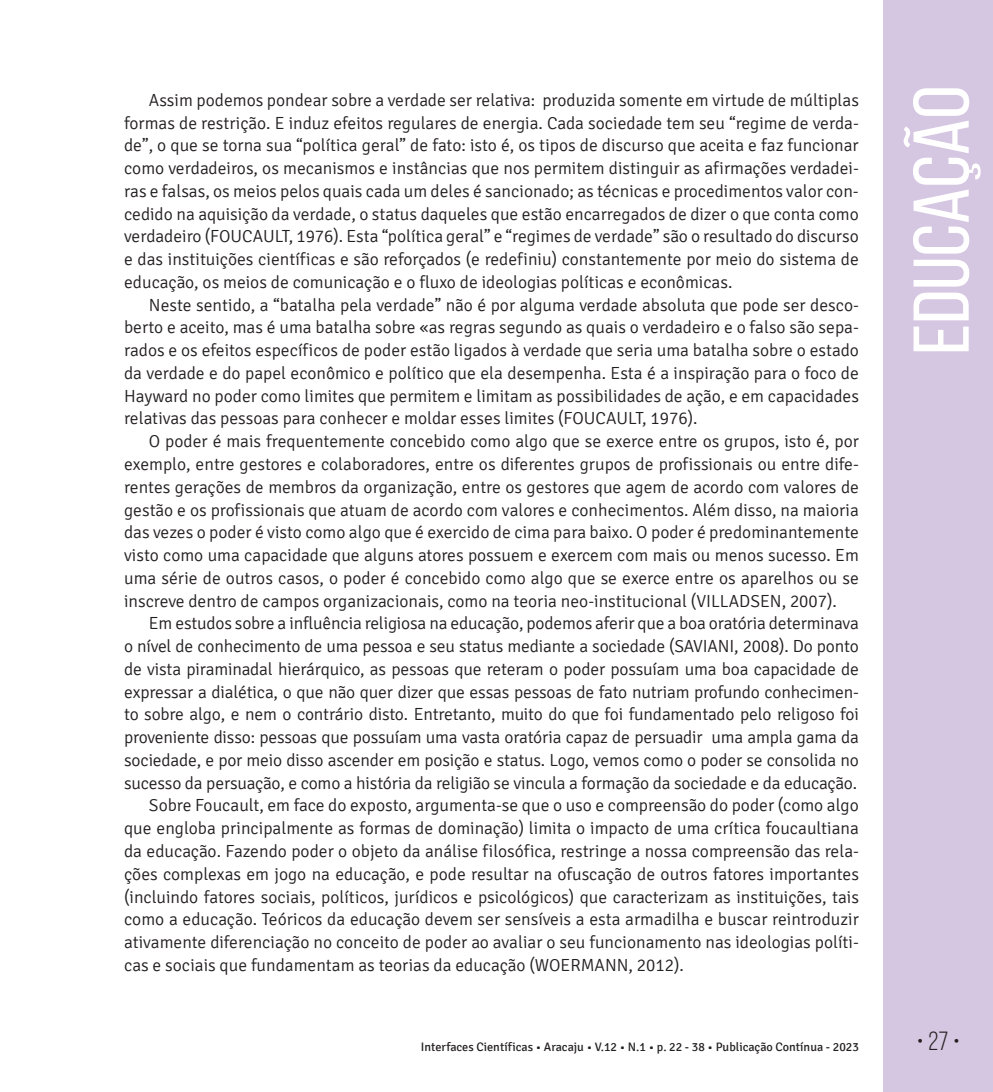
<style>
.page{position:relative;width:993px;height:1092px;background:#fff}
.page>*{position:absolute;margin:0;border:0;box-sizing:border-box;transform-origin:0 0}
.t1{font:78.75px "Bebas Neue";color:#fff;scale:1.09 1}
.t2{font:26.25px "Bebas Neue";color:#231f20}
.t3{font:300 17.5px/22.8px "Signika";letter-spacing:-.01em;color:#231f20;text-align:justify}
.t4{font:12.25px "Signika";color:#231f20}
</style>
<div class="page">
<div style="left:883px;top:0;width:109px;height:1091px;background:#d5c6e1"></div>
<p class="t3" style="left:124px;top:89px;width:736px;text-indent:25px">Assim podemos pondear sobre a verdade ser relativa: produzida somente em virtude de múltiplas formas de restrição. E induz efeitos regulares de energia. Cada sociedade tem seu “regime de verda&shy;de”, o que se torna sua “política geral” de fato: isto é, os tipos de discurso que aceita e faz funcionar como verdadeiros, os mecanismos e instâncias que nos permitem distinguir as afirmações verdadei&shy;ras e falsas, os meios pelos quais cada um deles é sancionado; as técnicas e procedimentos valor con&shy;cedido na aquisição da verdade, o status daqueles que estão encarregados de dizer o que conta como verdadeiro (FOUCAULT, 1976). Esta “política geral” e “regimes de verdade” são o resultado do discurso e das instituições científicas e são reforçados (e redefiniu) constantemente por meio do sistema de educação, os meios de comunicação e o fluxo de ideologias políticas e econômicas.</p>
<p class="t3" style="left:124px;top:294px;width:736px;text-indent:25px">Neste sentido, a “batalha pela verdade” não é por alguma verdade absoluta que pode ser desco&shy;berto e aceito, mas é uma batalha sobre «as regras segundo as quais o verdadeiro e o falso são sepa&shy;rados e os efeitos específicos de poder estão ligados à verdade que seria uma batalha sobre o estado da verdade e do papel econômico e político que ela desempenha. Esta é a inspiração para o foco de Hayward no poder como limites que permitem e limitam as possibilidades de ação, e em capacidades relativas das pessoas para conhecer e moldar esses limites (FOUCAULT, 1976).</p>
<p class="t3" style="left:124px;top:430px;width:736px;text-indent:25px">O poder é mais frequentemente concebido como algo que se exerce entre os grupos, isto é, por exemplo, entre gestores e colaboradores, entre os diferentes grupos de profissionais ou entre dife&shy;rentes gerações de membros da organização, entre os gestores que agem de acordo com valores de gestão e os profissionais que atuam de acordo com valores e conhecimentos. Além disso, na maioria das vezes o poder é visto como algo que é exercido de cima para baixo. O poder é predominantemente visto como uma capacidade que alguns atores possuem e exercem com mais ou menos sucesso. Em uma série de outros casos, o poder é concebido como algo que se exerce entre os aparelhos ou se inscreve dentro de campos organizacionais, como na teoria neo-institucional (VILLADSEN, 2007).</p>
<p class="t3" style="left:149px;top:612px;width:711px">Em estudos sobre a influência religiosa na educação, podemos aferir que a boa oratória determinava</p>
<p class="t3" style="left:124px;top:635px;width:736px">o nível de conhecimento de uma pessoa e seu status mediante a sociedade (SAVIANI, 2008). Do ponto</p>
<p class="t3" style="left:124px;top:658px;width:736px">de vista piraminadal hierárquico, as pessoas que reteram o poder possuíam uma boa capacidade de</p>
<p class="t3" style="left:124px;top:680px;width:736px">expressar a dialética, o que não quer dizer que essas pessoas de fato nutriam profundo conhecimen-</p>
<p class="t3" style="left:124px;top:703px;width:736px">to sobre algo, e nem o contrário disto. Entretanto, muito do que foi fundamentado pelo religoso foi</p>
<p class="t3" style="left:124px;top:726px;width:736px">proveniente disso: pessoas que possuíam uma vasta oratória capaz de persuadir uma ampla gama da</p>
<p class="t3" style="left:124px;top:749px;width:736px">sociedade, e por meio disso ascender em posição e status. Logo, vemos como o poder se consolida no</p>
<p class="t3" style="left:124px;top:771px;width:734px">sucesso da persuação, e como a história da religião se vincula a formação da sociedade e da educação.</p>
<p class="t3" style="left:149px;top:794px;width:711px">Sobre Foucault, em face do exposto, argumenta-se que o uso e compreensão do poder (como algo</p>
<p class="t3" style="left:124px;top:817px;width:736px">que engloba principalmente as formas de dominação) limita o impacto de uma crítica foucaultiana</p>
<p class="t3" style="left:124px;top:840px;width:736px">da educação. Fazendo poder o objeto da análise filosófica, restringe a nossa compreensão das rela-</p>
<p class="t3" style="left:124px;top:862px;width:736px">ções complexas em jogo na educação, e pode resultar na ofuscação de outros fatores importantes</p>
<p class="t3" style="left:124px;top:885px;width:736px">(incluindo fatores sociais, políticos, jurídicos e psicológicos) que caracterizam as instituições, tais</p>
<p class="t3" style="left:124px;top:908px;width:736px">como a educação. Teóricos da educação devem ser sensíveis a esta armadilha e buscar reintroduzir</p>
<p class="t3" style="left:124px;top:931px;width:736px">ativamente diferenciação no conceito de poder ao avaliar o seu funcionamento nas ideologias políti-</p>
<p class="t3" style="left:124px;top:953px;width:561px">cas e sociais que fundamentam as teorias da educação (WOERMANN, 2012).</p>
<h1 class="t1" style="left:898px;top:355px;width:248px;rotate:-90deg">EDUCAÇÃO</h1>
<p class="t4" style="left:421px;top:1040px;width:439px">Interfaces Científicas • Aracaju • V.12 • N.1 • p. 22 - 38 • Publicação Contínua - 2023</p>
<h2 class="t2" style="left:916px;top:1026px;width:45px">• 27 •</h2>
</div>
